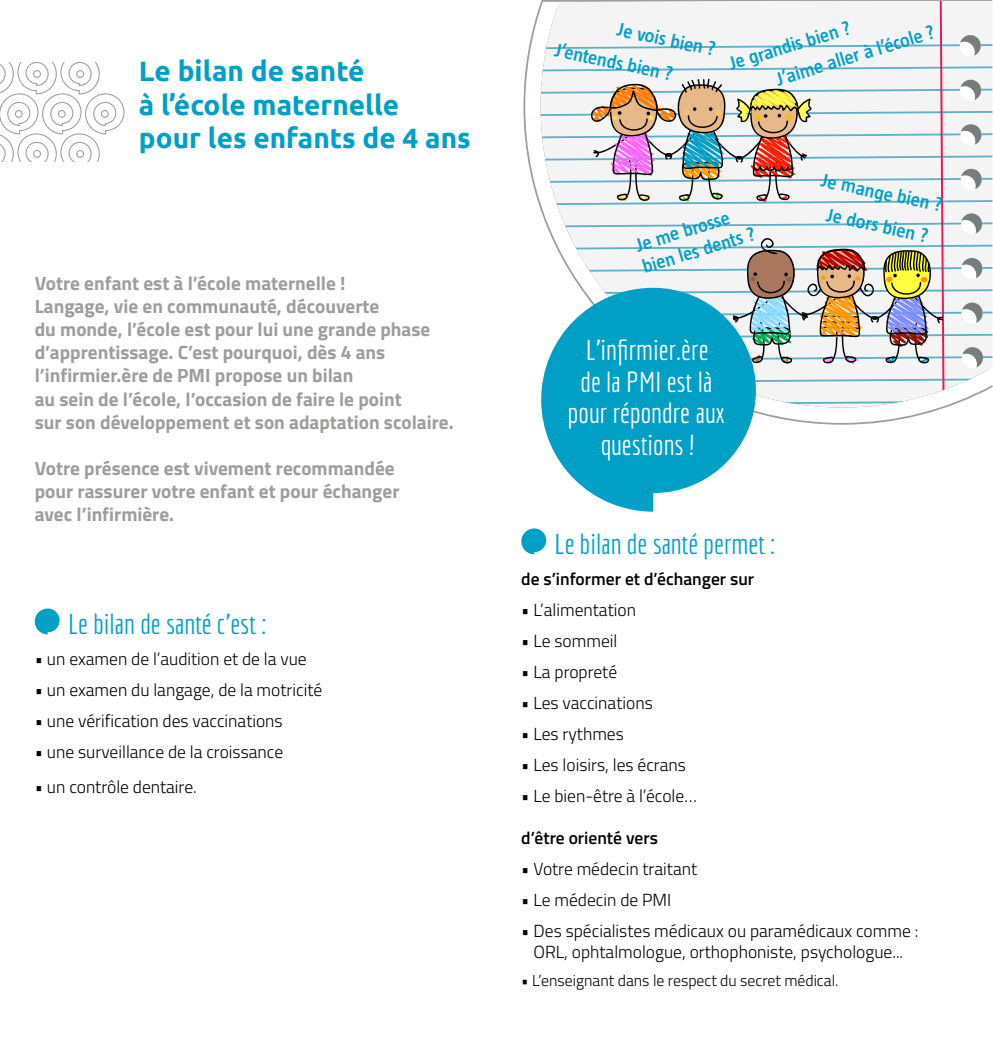
<style>
.page{position:relative;width:993px;height:1042px;background:#fff}
.page>*{position:absolute;margin:0;border:0;box-sizing:border-box;transform-origin:0 0}
.t1{font:700 28px/33.6px "Ubuntu";color:#00a0c6}
.t2{font:28px/31.5px "Economica";color:#fff;text-align:center}
.t3{font:28px "Economica";color:#00a0c6}
.t4{font:700 19.25px/23.1px "Titillium Web";color:#9d9d9c}
.t5{font:600 19.25px/33.1px "Taz";color:#00a0c6}
.t6{font:300 17.5px/21px "Titillium Web";color:#000;text-align:center}
.t7{font:600 17.5px "Titillium Web";color:#000}
.t8{font:300 15.75px "Titillium Web";color:#000}
</style>
<div class="page">
<svg style="left:523px;top:0;width:469px;height:425px"></svg>
<svg style="left:540px;top:1px;width:452px;height:406px;fill:#f4f4f4"></svg>
<svg style="left:540px;top:44px;width:452px;height:362px;fill:#f4f4f4"></svg>
<svg style="left:0;top:62px;width:125px;height:99px"></svg>
<div style="left:76px;top:150px;width:8px;height:8px;border:1px solid #9d9d9c;border-radius:50%"></div>
<svg style="left:541px;top:288px;width:214px;height:224px;fill:#00a0c6"></svg>
<svg style="left:35px;top:608px;width:25px;height:26px"></svg>
<svg style="left:521px;top:528px;width:25px;height:26px"></svg>
<svg style="left:590px;top:1px;width:354px;height:406px"></svg>
<h1 class="t1" style="left:139px;top:54px;width:333px">Le bilan de santé<br>à l’école maternelle<br>pour les enfants de 4 ans</h1>
<p class="t4" style="left:35px;top:271px;width:420px">Votre enfant est à l’école maternelle !<br>Langage, vie en communauté, découverte<br>du monde, l’école est pour lui une grande phase d’apprentissage. C’est pourquoi, dès 4 ans l’infirmier.ère de PMI propose un bilan<br>au sein de l’école, l’occasion de faire le point<br>sur son développement et son adaptation scolaire.</p>
<p class="t4" style="left:35px;top:455px;width:366px">Votre présence est vivement recommandée pour rassurer votre enfant et pour échanger avec l’infirmière.</p>
<h1 class="t3" style="left:68px;top:608px;width:200px">Le bilan de santé c’est :</h1>
<p class="t6" style="left:35px;top:648px;width:273px">• un examen de l’audition et de la vue</p>
<p class="t6" style="left:35px;top:679px;width:289px">• un examen du langage, de la motricité</p>
<p class="t6" style="left:35px;top:710px;width:249px">• une vérification des vaccinations</p>
<p class="t6" style="left:35px;top:740px;width:250px">• une surveillance de la croissance</p>
<p class="t6" style="left:35px;top:776px;width:163px">• un contrôle dentaire.</p>
<p class="t5" style="left:565px;top:1px;width:158px;text-indent:57px;rotate:12deg">Je vois bien ?<br>J’entends bien ?</p>
<p class="t5" style="left:724px;top:48px;width:128px;rotate:-17deg">Je grandis bien ?</p>
<p class="t5" style="left:771px;top:63px;width:166px;rotate:-17deg">J’aime aller à l’école ?</p>
<p class="t5" style="left:632px;top:234px;width:119px;line-height:22.8px;rotate:-17deg">Je me brosse bien les dents ?</p>
<h1 class="t2" style="left:567px;top:334px;width:158px">L’infirmier.ère<br>de la PMI est là pour répondre aux questions !</h1>
<p class="t5" style="left:824px;top:164px;width:125px;text-align:center;rotate:12deg">Je mange bien ?<br>Je dors bien ?</p>
<h1 class="t3" style="left:554px;top:528px;width:222px">Le bilan de santé permet :</h1>
<p class="t7" style="left:521px;top:566px;width:234px">de s’informer et d’échanger sur</p>
<p class="t6" style="left:521px;top:599px;width:116px">• L’alimentation</p>
<p class="t6" style="left:521px;top:629px;width:98px">• Le sommeil</p>
<p class="t6" style="left:521px;top:660px;width:97px">• La propreté</p>
<p class="t6" style="left:521px;top:691px;width:133px">• Les vaccinations</p>
<p class="t6" style="left:521px;top:722px;width:104px">• Les rythmes</p>
<p class="t6" style="left:521px;top:753px;width:166px">• Les loisirs, les écrans</p>
<p class="t6" style="left:521px;top:784px;width:177px">• Le bien-être à l’école…</p>
<p class="t7" style="left:521px;top:824px;width:138px">d’être orienté vers</p>
<p class="t6" style="left:521px;top:857px;width:177px">• Votre médecin traitant</p>
<p class="t6" style="left:521px;top:888px;width:151px">• Le médecin de PMI</p>
<p class="t6" style="left:521px;top:919px;width:398px">• Des spécialistes médicaux ou paramédicaux comme :<br>ORL, ophtalmologue, orthophoniste, psychologue...</p>
<p class="t8" style="left:521px;top:969px;width:318px">• L’enseignant dans le respect du secret médical.</p>
</div>
